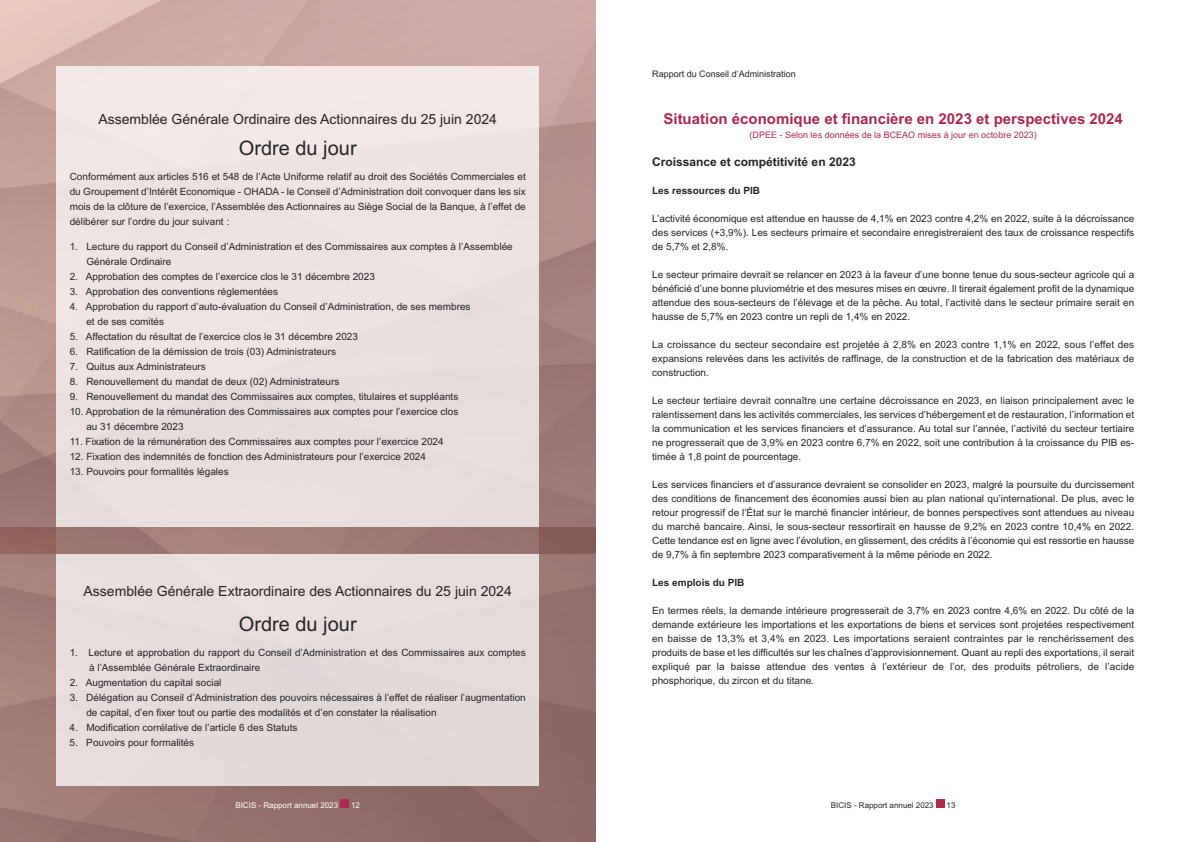
<style>
.page{position:relative;width:1191px;height:842px;background:#fff}
.page>*{position:absolute;margin:0;border:0;box-sizing:border-box;transform-origin:0 0}
.t1{font:20px "Arial";color:#272526}
.t2{font:700 15px "Arial";color:#ac2a4d}
.t3{font:14px "Arial";color:#272526}
.t4{font:700 12px "Arial";color:#272526}
.t5{font:10px/14px "Arial";color:#272526;text-align:justify}
.t6{font:700 10px "Arial";color:#272526}
.t7{font:9px "Arial";color:#ac2a4d}
.t8{font:9px "Arial";color:#272526}
.t9{font:8px "Arial";color:#272526}
.t10{font:8px "Arial";color:#fff}
</style>
<div class="page">
<img style="left:0;top:0;width:595px;height:842px">
<div style="left:936px;top:799px;width:8px;height:9px;background:#ac2a4d"></div>
<div style="left:57px;top:66px;width:482px;height:719px;background:#e8dfde"></div>
<div style="left:340px;top:799px;width:9px;height:9px;background:#ac2a4d"></div>
<img style="left:0;top:527px;width:595px;height:27px">
<h3 class="t3" style="left:98px;top:111px;width:400px">Assemblée Générale Ordinaire des Actionnaires du 25 juin 2024</h3>
<h1 class="t1" style="left:239px;top:136px;width:119px">Ordre du jour</h1>
<p class="t5" style="left:70px;top:169px;width:457px;line-height:15px">Conformément aux articles 516 et 548 de l’Acte Uniforme relatif au droit des Sociétés Commerciales et du Groupement d’Intérêt Economique - OHADA - le Conseil d’Administration doit convoquer dans les six mois de la clôture de l’exercice, l’Assemblée des Actionnaires au Siège Social de la Banque, à l’effet de délibérer sur l’ordre du jour suivant :</p>
<p class="t5" style="left:86px;top:239px;width:428px;line-height:15px;text-indent:-17px">1. Lecture du rapport du Conseil d’Administration et des Commissaires aux comptes à l’Assemblée<br>Générale Ordinaire</p>
<p class="t5" style="left:70px;top:269px;width:307px">2. Approbation des comptes de l’exercice clos le 31 décembre 2023</p>
<p class="t5" style="left:70px;top:284px;width:210px">3. Approbation des conventions réglementées</p>
<p class="t5" style="left:86px;top:299px;width:386px;line-height:15px;text-indent:-17px">4. Approbation du rapport d’auto-évaluation du Conseil d’Administration, de ses membres et de ses comités</p>
<p class="t5" style="left:70px;top:329px;width:290px">5. Affectation du résultat de l’exercice clos le 31 décembre 2023</p>
<p class="t5" style="left:70px;top:344px;width:268px">6. Ratification de la démission de trois (03) Administrateurs</p>
<p class="t5" style="left:70px;top:359px;width:138px">7. Quitus aux Administrateurs</p>
<p class="t5" style="left:70px;top:374px;width:271px">8. Renouvellement du mandat de deux (02) Administrateurs</p>
<p class="t5" style="left:70px;top:389px;width:390px">9. Renouvellement du mandat des Commissaires aux comptes, titulaires et suppléants</p>
<p class="t5" style="left:86px;top:404px;width:373px;line-height:15px;text-indent:-17px">10. Approbation de la rémunération des Commissaires aux comptes pour l’exercice clos au 31 décembre 2023</p>
<p class="t5" style="left:70px;top:434px;width:375px">11. Fixation de la rémunération des Commissaires aux comptes pour l’exercice 2024</p>
<p class="t5" style="left:70px;top:449px;width:358px">12. Fixation des indemnités de fonction des Administrateurs pour l’exercice 2024</p>
<p class="t5" style="left:70px;top:464px;width:160px">13. Pouvoirs pour formalités légales</p>
<h3 class="t3" style="left:84px;top:583px;width:430px">Assemblée Générale Extraordinaire des Actionnaires du 25 juin 2024</h3>
<h1 class="t1" style="left:239px;top:612px;width:119px">Ordre du jour</h1>
<p class="t5" style="left:89px;top:645px;width:438px;line-height:15px;text-indent:-19px">1. Lecture et approbation du rapport du Conseil d’Administration et des Commissaires aux comptes à l’Assemblée Générale Extraordinaire</p>
<p class="t5" style="left:70px;top:675px;width:153px">2. Augmentation du capital social</p>
<p class="t5" style="left:86px;top:690px;width:441px;line-height:15px;text-indent:-17px">3. Délégation au Conseil d’Administration des pouvoirs nécessaires à l’effet de réaliser l’augmentation de capital, d’en fixer tout ou partie des modalités et d’en constater la réalisation</p>
<p class="t5" style="left:70px;top:720px;width:229px">4. Modification corrélative de l’article 6 des Statuts</p>
<p class="t5" style="left:70px;top:735px;width:126px">5. Pouvoirs pour formalités</p>
<p class="t10" style="left:235px;top:800px;width:104px">BICIS - Rapport annuel 2023</p>
<p class="t10" style="left:351px;top:800px;width:10px">12</p>
<p class="t8" style="left:652px;top:69px;width:145px">Rapport du Conseil d’Administration</p>
<h2 class="t2" style="left:663px;top:110px;width:461px">Situation économique et financière en 2023 et perspectives 2024</h2>
<p class="t7" style="left:749px;top:130px;width:289px">(DPEE - Selon les données de la BCEAO mises à jour en octobre 2023)</p>
<p class="t4" style="left:652px;top:155px;width:205px">Croissance et compétitivité en 2023</p>
<p class="t6" style="left:652px;top:185px;width:109px">Les ressources du PIB</p>
<p class="t5" style="left:652px;top:212px;width:483px">L’activité économique est attendue en hausse de 4,1% en 2023 contre 4,2% en 2022, suite à la décroissance des services (+3,9%). Les secteurs primaire et secondaire enregistreraient des taux de croissance respectifs de 5,7% et 2,8%.</p>
<p class="t5" style="left:652px;top:268px;width:483px">Le secteur primaire devrait se relancer en 2023 à la faveur d’une bonne tenue du sous-secteur agricole qui a bénéficié d’une bonne pluviométrie et des mesures mises en œuvre. Il tirerait également profit de la dynamique attendue des sous-secteurs de l’élevage et de la pêche. Au total, l’activité dans le secteur primaire serait en hausse de 5,7% en 2023 contre un repli de 1,4% en 2022.</p>
<p class="t5" style="left:652px;top:338px;width:483px">La croissance du secteur secondaire est projetée à 2,8% en 2023 contre 1,1% en 2022, sous l’effet des expansions relevées dans les activités de raffinage, de la construction et de la fabrication des matériaux de construction.</p>
<p class="t5" style="left:652px;top:394px;width:483px">Le secteur tertiaire devrait connaître une certaine décroissance en 2023, en liaison principalement avec le ralentissement dans les activités commerciales, les services d’hébergement et de restauration, l’information et la communication et les services financiers et d’assurance. Au total sur l’année, l’activité du secteur tertiaire ne progresserait que de 3,9% en 2023 contre 6,7% en 2022, soit une contribution à la croissance du PIB es&shy;timée à 1,8 point de pourcentage.</p>
<p class="t5" style="left:652px;top:478px;width:483px">Les services financiers et d’assurance devraient se consolider en 2023, malgré la poursuite du durcissement des conditions de financement des économies aussi bien au plan national qu’international. De plus, avec le retour progressif de l’État sur le marché financier intérieur, de bonnes perspectives sont attendues au niveau du marché bancaire. Ainsi, le sous-secteur ressortirait en hausse de 9,2% en 2023 contre 10,4% en 2022.<br>Cette tendance est en ligne avec l’évolution, en glissement, des crédits à l’économie qui est ressortie en hausse de 9,7% à fin septembre 2023 comparativement à la même période en 2022.</p>
<p class="t6" style="left:652px;top:577px;width:94px">Les emplois du PIB</p>
<p class="t5" style="left:652px;top:604px;width:483px">En termes réels, la demande intérieure progresserait de 3,7% en 2023 contre 4,6% en 2022. Du côté de la demande extérieure les importations et les exportations de biens et services sont projetées respectivement en baisse de 13,3% et 3,4% en 2023. Les importations seraient contraintes par le renchérissement des produits de base et les difficultés sur les chaînes d’approvisionnement. Quant au repli des exportations, il serait expliqué par la baisse attendue des ventes à l’extérieur de l’or, des produits pétroliers, de l’acide phosphorique, du zircon et du titane.</p>
<p class="t9" style="left:831px;top:800px;width:104px">BICIS - Rapport annuel 2023</p>
<p class="t9" style="left:946px;top:800px;width:10px">13</p>
</div>
